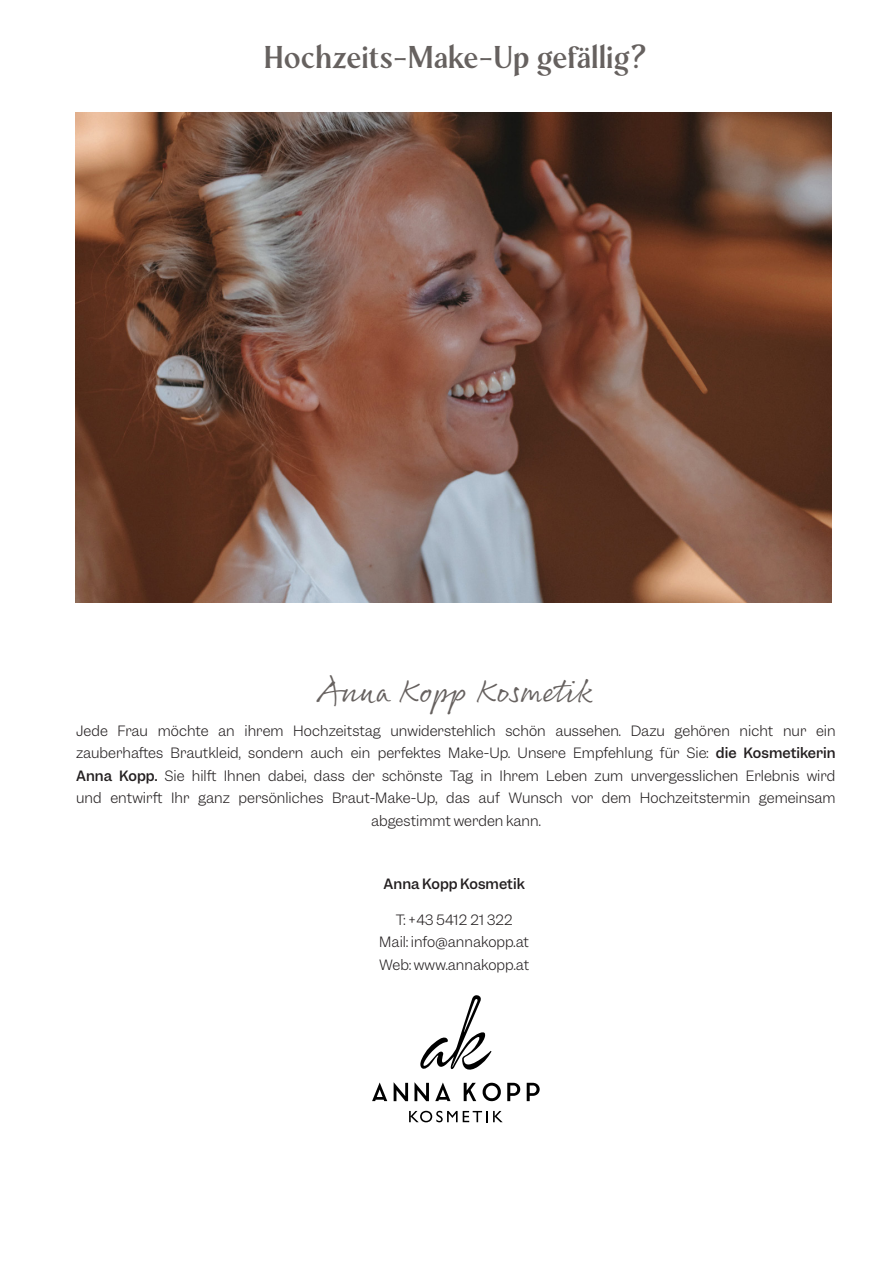
<style>
.page{position:relative;width:893px;height:1263px;background:#fff}
.page>*{position:absolute;margin:0;border:0;box-sizing:border-box;transform-origin:0 0}
.t1{font:33px "Rollerscript Smooth";color:#66615f}
.t2{font:700 31.5px "Mondia";color:#66615f}
.t3{font:300 13.5px/22.5px "Garnett";color:#231f20;text-align:center}
.t4{font:500 13.5px "Garnett";color:#231f20}
.s1{font-weight:500}
</style>
<div class="page">
<img style="left:76px;top:112px;width:755px;height:490px">
<svg style="left:372px;top:1082px;width:15px;height:19px"></svg>
<svg style="left:394px;top:1082px;width:14px;height:19px"></svg>
<svg style="left:414px;top:1082px;width:15px;height:19px"></svg>
<svg style="left:435px;top:1082px;width:15px;height:19px"></svg>
<svg style="left:464px;top:1083px;width:12px;height:18px"></svg>
<svg style="left:483px;top:1083px;width:18px;height:18px"></svg>
<svg style="left:507px;top:1083px;width:13px;height:18px"></svg>
<svg style="left:527px;top:1083px;width:13px;height:18px"></svg>
<svg style="left:409px;top:1111px;width:94px;height:11px"></svg>
<svg style="left:420px;top:995px;width:72px;height:75px"></svg>
<h2 class="t2" style="left:264px;top:37px;width:384px">Hochzeits-Make-Up gefällig?</h2>
<h1 class="t1" style="left:318px;top:670px;width:278px">Anna Kopp Kosmetik</h1>
<p class="t3" style="left:76px;top:719px;width:761px">Jede Frau möchte an ihrem Hochzeitstag unwiderstehlich schön aussehen. Dazu gehören nicht nur ein zauberhaftes Brautkleid, sondern auch ein perfektes Make-Up. Unsere Empfehlung für Sie: <span class="s1">die Kosmetikerin Anna Kopp.</span> Sie hilft Ihnen dabei, dass der schönste Tag in Ihrem Leben zum unvergesslichen Erlebnis wird und entwirft Ihr ganz persönliches Braut-Make-Up, das auf Wunsch vor dem Hochzeitstermin gemeinsam abgestimmt werden kann.</p>
<p class="t4" style="left:384px;top:874px;width:143px">Anna Kopp Kosmetik</p>
<p class="t3" style="left:379px;top:908px;width:151px">T: +43 5412 21 322<br>Mail: info@annakopp.at<br>Web: www.annakopp.at</p>
</div>
